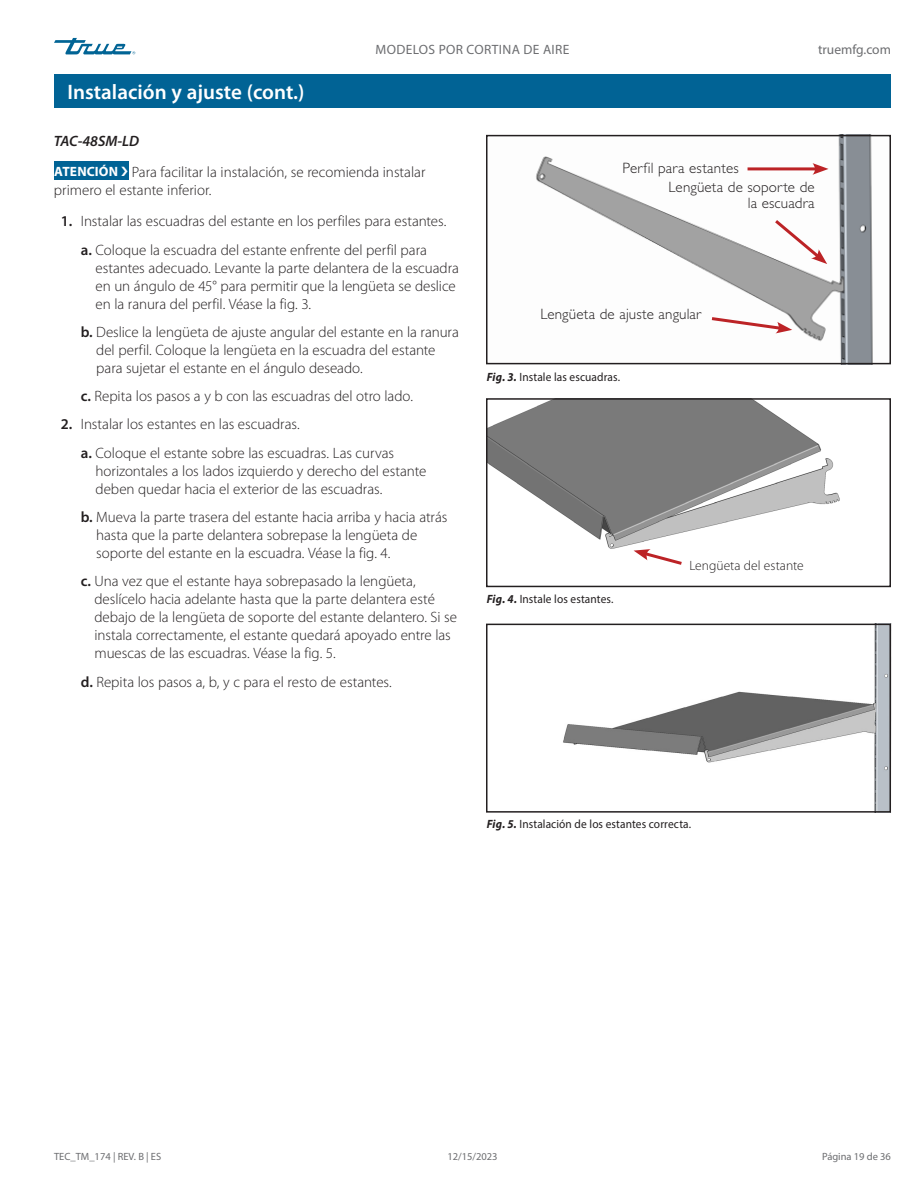
<style>
.page{position:relative;width:918px;height:1188px;background:#fff}
.page>*{position:absolute;margin:0;border:0;box-sizing:border-box;transform-origin:0 0}
.Title_bar_Page_header{font:600 21px "Myriad Pro";color:#fff}
.Body_Text_light_Normal{font:300 15px/18px "Myriad Pro";letter-spacing:-.005em;color:#231f20}
._2_Body_Copy-NORMAL{font:300 15px/16.5px "Gill Sans Std";letter-spacing:.01em;color:#231f20;text-align:right}
.Subhead_H3{font:italic 600 15px "Myriad Pro";color:#231f20}
.t1{font:13.5px "Myriad Pro";letter-spacing:.025em;color:#6c6d70}
._2_Body_Copy-NORMAL-2{font:300 13.5px "Myriad Pro";color:#231f20}
.t2{font:13.5px "Myriad Pro";color:#6c6d70}
.Table_text{font:700 13.5px "Myriad Pro";letter-spacing:.01em;color:#fff}
.Caption_FIG_Regular{font:12px "Myriad Pro";letter-spacing:.005em;color:#231f20;scale:.95 1}
.t3{font:10.5px "Myriad Pro";color:#6c6d70}
.s1{font-weight:600}
.s2{font-weight:700;font-style:italic}
</style>
<div class="page">
<svg style="left:54px;top:38px;width:81px;height:16px"></svg>
<div style="left:54px;top:74px;width:837px;height:34px;background:#016395"></div>
<div style="left:54px;top:162px;width:74px;height:18px;background:#016395"></div>
<img style="left:536px;top:138px;width:337px;height:223px">
<div style="left:486px;top:135px;width:405px;height:229px;border:2px solid #231f20"></div>
<img style="left:563px;top:627px;width:325px;height:183px">
<div style="left:486px;top:624px;width:405px;height:189px;border:2px solid #231f20"></div>
<img style="left:489px;top:401px;width:351px;height:150px">
<div style="left:486px;top:398px;width:405px;height:189px;border:2px solid #231f20"></div>
<svg style="left:709px;top:315px;width:83px;height:18px"></svg>
<svg style="left:772px;top:217px;width:55px;height:47px"></svg>
<svg style="left:634px;top:549px;width:51px;height:16px"></svg>
<hr style="left:748px;top:167px;width:70px;height:3px;background:#bc2326">
<svg style="left:812px;top:163px;width:17px;height:12px"></svg>
<p class="t1" style="left:376px;top:42px;width:195px">MODELOS POR CORTINA DE AIRE</p>
<p class="t2" style="left:818px;top:42px;width:74px">truemfg.com</p>
<p class="Title_bar_Page_header" style="left:68px;top:80px;width:239px">Instalación y ajuste (cont.)</p>
<p class="Subhead_H3" style="left:54px;top:132px;width:87px">TAC-48SM-LD</p>
<p class="Table_text" style="left:54px;top:163px;width:65px">ATENCIÓN</p>
<p class="Body_Text_light_Normal" style="left:54px;top:163px;width:373px;text-indent:78px">Para facilitar la instalación, se recomienda instalar primero el estante inferior.</p>
<p class="Body_Text_light_Normal" style="left:61px;top:213px;width:387px"><span class="s1">1.</span> Instalar las escuadras del estante en los perfiles para estantes.</p>
<p class="Body_Text_light_Normal" style="left:96px;top:241px;width:365px;text-indent:-15px"><span class="s1">a.</span> Coloque la escuadra del estante enfrente del perfil para estantes adecuado. Levante la parte delantera de la escuadra en un ángulo de 45° para permitir que la lengüeta se deslice en la ranura del perfil. Véase la fig. 3.</p>
<p class="Body_Text_light_Normal" style="left:96px;top:323px;width:364px;text-indent:-15px"><span class="s1">b.</span> Deslice la lengüeta de ajuste angular del estante en la ranura del perfil. Coloque la lengüeta en la escuadra del estante para sujetar el estante en el ángulo deseado.</p>
<p class="Body_Text_light_Normal" style="left:81px;top:387px;width:334px"><span class="s1">c.</span> Repita los pasos a y b con las escuadras del otro lado.</p>
<p class="Body_Text_light_Normal" style="left:61px;top:416px;width:240px"><span class="s1">2.</span> Instalar los estantes en las escuadras.</p>
<p class="Body_Text_light_Normal" style="left:96px;top:444px;width:332px;text-indent:-15px"><span class="s1">a.</span> Coloque el estante sobre las escuadras. Las curvas horizontales a los lados izquierdo y derecho del estante deben quedar hacia el exterior de las escuadras.</p>
<p class="Body_Text_light_Normal" style="left:96px;top:508px;width:353px;text-indent:-15px"><span class="s1">b.</span> Mueva la parte trasera del estante hacia arriba y hacia atrás hasta que la parte delantera sobrepase la lengüeta de soporte del estante en la escuadra. Véase la fig. 4.</p>
<p class="Body_Text_light_Normal" style="left:94px;top:573px;width:364px;text-indent:-14px"><span class="s1">c.</span> Una vez que el estante haya sobrepasado la lengüeta, deslícelo hacia adelante hasta que la parte delantera esté debajo de la lengüeta de soporte del estante delantero. Si se instala correctamente, el estante quedará apoyado entre las muescas de las escuadras. Véase la fig. 5.</p>
<p class="Body_Text_light_Normal" style="left:81px;top:673px;width:312px"><span class="s1">d.</span> Repita los pasos a, b, y c para el resto de estantes.</p>
<p class="_2_Body_Copy-NORMAL" style="left:623px;top:160px;width:118px">Perfil para estantes</p>
<p class="_2_Body_Copy-NORMAL" style="left:669px;top:179px;width:148px">Lengüeta de soporte de la escuadra</p>
<p class="_2_Body_Copy-NORMAL" style="left:540px;top:306px;width:162px">Lengüeta de ajuste angular</p>
<p class="Caption_FIG_Regular" style="left:487px;top:370px;width:142px"><span class="s2">Fig. 3.</span> Instale las escuadras.</p>
<p class="Caption_FIG_Regular" style="left:487px;top:591px;width:135px"><span class="s2">Fig. 4.</span> Instale los estantes.</p>
<p class="_2_Body_Copy-NORMAL-2" style="left:689px;top:558px;width:116px">Lengüeta del estante</p>
<p class="Caption_FIG_Regular" style="left:487px;top:817px;width:217px"><span class="s2">Fig. 5.</span> Instalación de los estantes correcta.</p>
<p class="t3" style="left:54px;top:1150px;width:109px">TEC_TM_174 | REV. B | ES</p>
<p class="t3" style="left:447px;top:1150px;width:52px">12/15/2023</p>
<p class="t3" style="left:822px;top:1150px;width:70px">Página 19 de 36</p>
</div>
